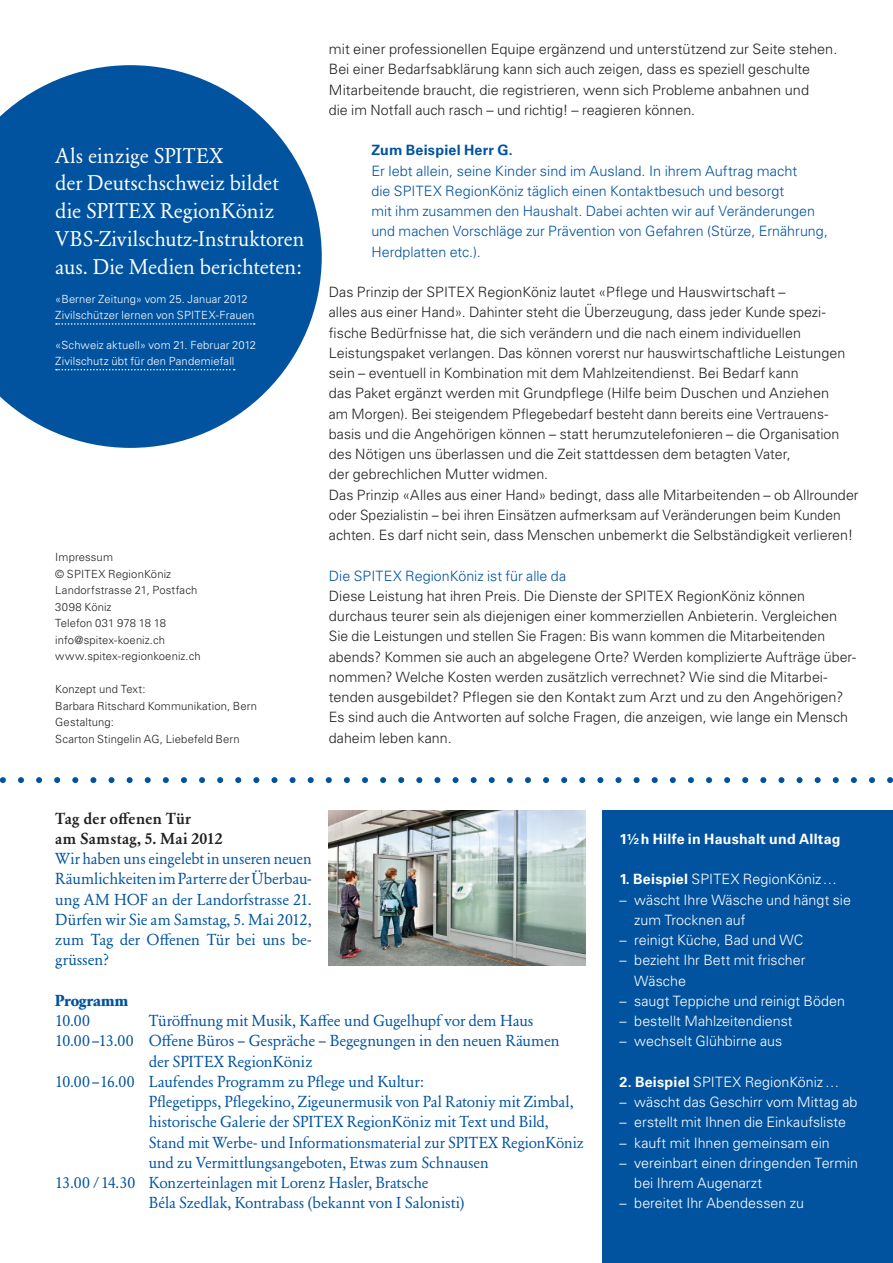
<style>
.page{position:relative;width:893px;height:1263px;background:#fff}
.page>*{position:absolute;margin:0;border:0;box-sizing:border-box;transform-origin:0 0}
.t1{font:21px/27.8px "Garamond Berth BQ";letter-spacing:-.005em;color:#fff}
.t2{font:15.75px/20.2px "Garamond Berth BQ";letter-spacing:-.005em;color:#0153a0}
.t3{font:500 15.75px/20.2px "Garamond Berth BQ";letter-spacing:.01em;color:#231f20}
.t4{font:700 15.75px "Garamond Berth BQ";letter-spacing:.005em;color:#0153a0}
.t5{font:300 14.25px/20.2px "Univers LT";color:#231f20}
.t6{font:300 14.25px/20.2px "Univers LT";color:#fff}
.t7{font:300 14.25px/20.2px "Univers LT";color:#0153a0}
.t8{font:700 14.25px "Univers LT";letter-spacing:.015em;color:#fff}
.t9{font:700 14.25px "Univers LT";letter-spacing:.015em;color:#0153a0}
.t10{font:300 11.25px/16.5px "Univers LT";letter-spacing:.01em;color:#231f20}
.t11{font:300 11.25px/16.5px "Univers LT";letter-spacing:.01em;color:#fff}
.s1{font-weight:700}
</style>
<div class="page">
<svg style="left:0;top:65px;width:322px;height:383px;fill:#0153a0"></svg>
<svg style="left:56px;top:323px;width:199px;height:2px"></svg>
<svg style="left:56px;top:369px;width:179px;height:1px"></svg>
<svg style="left:0;top:777px;width:893px;height:6px"></svg>
<div style="left:602px;top:810px;width:291px;height:453px;background:#0153a0"></div>
<img style="left:329px;top:810px;width:256px;height:155px">
<h1 class="t1" style="left:55px;top:142px;width:250px">Als einzige SPITEX<br>der Deutschschweiz bildet die SPITEX RegionKöniz<br>VBS-Zivilschutz-Instruktoren aus. Die Medien berichteten:</h1>
<p class="t11" style="left:55px;top:291px;width:201px">«Berner Zeitung» vom 25. Januar 2012<br>Zivilschützer lernen von SPITEX-Frauen</p>
<p class="t11" style="left:55px;top:336px;width:202px">«Schweiz aktuell» vom 21. Februar 2012<br>Zivilschutz übt für den Pandemiefall</p>
<p class="t10" style="left:55px;top:549px;width:147px">Impressum<br>© SPITEX RegionKöniz<br>Landorfstrasse 21, Postfach<br>3098 Köniz<br>Telefon 031 978 18 18 info@spitex-koeniz.ch www.spitex-regionkoeniz.ch</p>
<p class="t10" style="left:55px;top:681px;width:203px">Konzept und Text:<br>Barbara Ritschard Kommunikation, Bern<br>Gestaltung:<br>Scarton Stingelin AG, Liebefeld Bern</p>
<p class="t5" style="left:329px;top:39px;width:510px">mit einer professionellen Equipe ergänzend und unterstützend zur Seite stehen.<br>Bei einer Bedarfsabklärung kann sich auch zeigen, dass es speziell geschulte Mitarbeitende braucht, die registrieren, wenn sich Probleme anbahnen und<br>die im Notfall auch rasch – und richtig! – reagieren können.</p>
<p class="t9" style="left:371px;top:142px;width:143px">Zum Beispiel Herr G.</p>
<p class="t7" style="left:371px;top:160px;width:458px">Er lebt allein, seine Kinder sind im Ausland. In ihrem Auftrag macht<br>die SPITEX RegionKöniz täglich einen Kontaktbesuch und besorgt<br>mit ihm zusammen den Haushalt. Dabei achten wir auf Veränderungen und machen Vorschläge zur Prävention von Gefahren (Stürze, Ernährung, Herdplatten etc.).</p>
<p class="t5" style="left:329px;top:282px;width:531px">Das Prinzip der SPITEX RegionKöniz lautet «Pflege und Hauswirtschaft –<br>alles aus einer Hand». Dahinter steht die Überzeugung, dass jeder Kunde spezi&shy;fische Bedürfnisse hat, die sich verändern und die nach einem individuellen Leistungspaket verlangen. Das können vorerst nur hauswirtschaftliche Leistungen sein – eventuell in Kombination mit dem Mahlzeitendienst. Bei Bedarf kann<br>das Paket ergänzt werden mit Grundpflege (Hilfe beim Duschen und Anziehen<br>am Morgen). Bei steigendem Pflegebedarf besteht dann bereits eine Vertrauens&shy;basis und die Angehörigen können – statt herumzutelefonieren – die Organisation des Nötigen uns überlassen und die Zeit stattdessen dem betagten Vater,<br>der gebrechlichen Mutter widmen.<br>Das Prinzip «Alles aus einer Hand» bedingt, dass alle Mitarbeitenden – ob Allrounder oder Spezialistin – bei ihren Einsätzen aufmerksam auf Veränderungen beim Kunden achten. Es darf nicht sein, dass Menschen unbemerkt die Selbständigkeit verlieren!</p>
<p class="t7" style="left:329px;top:565px;width:239px">Die SPITEX RegionKöniz ist für alle da</p>
<p class="t5" style="left:329px;top:586px;width:529px">Diese Leistung hat ihren Preis. Die Dienste der SPITEX RegionKöniz können durchaus teurer sein als diejenigen einer kommerziellen Anbieterin. Vergleichen Sie die Leistungen und stellen Sie Fragen: Bis wann kommen die Mitarbeitenden abends? Kommen sie auch an abgelegene Orte? Werden komplizierte Aufträge über&shy;nommen? Welche Kosten werden zusätzlich verrechnet? Wie sind die Mitarbei&shy;tenden ausgebildet? Pflegen sie den Kontakt zum Arzt und zu den Angehörigen?<br>Es sind auch die Antworten auf solche Fragen, die anzeigen, wie lange ein Mensch daheim leben kann.</p>
<p class="t3" style="left:55px;top:808px;width:169px">Tag der offenen Tür<br>am Samstag, 5. Mai 2012</p>
<p class="t2" style="left:55px;top:848px;width:258px">Wir haben uns eingelebt in unseren neuen Räumlichkeiten im Parterre der Überbau&shy;ung AM HOF an der Landorfstrasse 21.<br>Dürfen wir Sie am Samstag, 5. Mai 2012, zum Tag der Offenen Tür bei uns be--- grüssen?</p>
<p class="t4" style="left:55px;top:991px;width:74px">Programm</p>
<p class="t2" style="left:55px;top:1011px;width:36px">10.00</p>
<p class="t2" style="left:149px;top:1011px;width:386px">Türöffnung mit Musik, Kaffee und Gugelhupf vor dem Haus</p>
<p class="t2" style="left:55px;top:1031px;width:506px">10.00–13.00 Offene Büros – Gespräche – Begegnungen in den neuen Räumen</p>
<p class="t2" style="left:149px;top:1051px;width:165px">der SPITEX RegionKöniz</p>
<p class="t2" style="left:55px;top:1071px;width:370px">10.00–16.00 Laufendes Programm zu Pflege und Kultur:</p>
<p class="t2" style="left:149px;top:1091px;width:426px">Pflegetipps, Pflegekino, Zigeunermusik von Pal Ratoniy mit Zimbal,</p>
<p class="t2" style="left:149px;top:1112px;width:402px">historische Galerie der SPITEX RegionKöniz mit Text und Bild,</p>
<p class="t2" style="left:149px;top:1132px;width:437px">Stand mit Werbe- und Informationsmaterial zur SPITEX RegionKöniz</p>
<p class="t2" style="left:149px;top:1152px;width:341px">und zu Vermittlungsangeboten, Etwas zum Schnausen</p>
<p class="t2" style="left:55px;top:1172px;width:375px">13.00 /14.30 Konzerteinlagen mit Lorenz Hasler, Bratsche</p>
<p class="t2" style="left:149px;top:1193px;width:317px">Béla Szedlak, Kontrabass (bekannt von I Salonisti)</p>
<p class="t8" style="left:619px;top:830px;width:223px">1½h Hilfe in Haushalt und Alltag</p>
<p class="t6" style="left:619px;top:869px;width:219px"><span class="s1">1. Beispiel</span> SPITEX RegionKöniz…</p>
<p class="t6" style="left:634px;top:889px;width:218px;text-indent:-15px">– wäscht Ihre Wäsche und hängt sie zum Trocknen auf</p>
<p class="t6" style="left:619px;top:930px;width:185px">– reinigt Küche, Bad und WC</p>
<p class="t6" style="left:634px;top:950px;width:173px;text-indent:-15px">– bezieht Ihr Bett mit frischer<br>Wäsche</p>
<p class="t6" style="left:619px;top:991px;width:227px">– saugt Teppiche und reinigt Böden</p>
<p class="t6" style="left:619px;top:1011px;width:175px">– bestellt Mahlzeitendienst</p>
<p class="t6" style="left:619px;top:1031px;width:164px">– wechselt Glühbirne aus</p>
<p class="t6" style="left:619px;top:1072px;width:221px"><span class="s1">2. Beispiel</span> SPITEX RegionKöniz…</p>
<p class="t6" style="left:619px;top:1092px;width:240px">– wäscht das Geschirr vom Mittag ab</p>
<p class="t6" style="left:619px;top:1112px;width:228px">– erstellt mit Ihnen die Einkaufsliste</p>
<p class="t6" style="left:619px;top:1132px;width:212px">– kauft mit Ihnen gemeinsam ein</p>
<p class="t6" style="left:634px;top:1153px;width:225px;text-indent:-15px">– vereinbart einen dringenden Termin bei Ihrem Augenarzt</p>
<p class="t6" style="left:619px;top:1193px;width:186px">– bereitet Ihr Abendessen zu</p>
</div>
